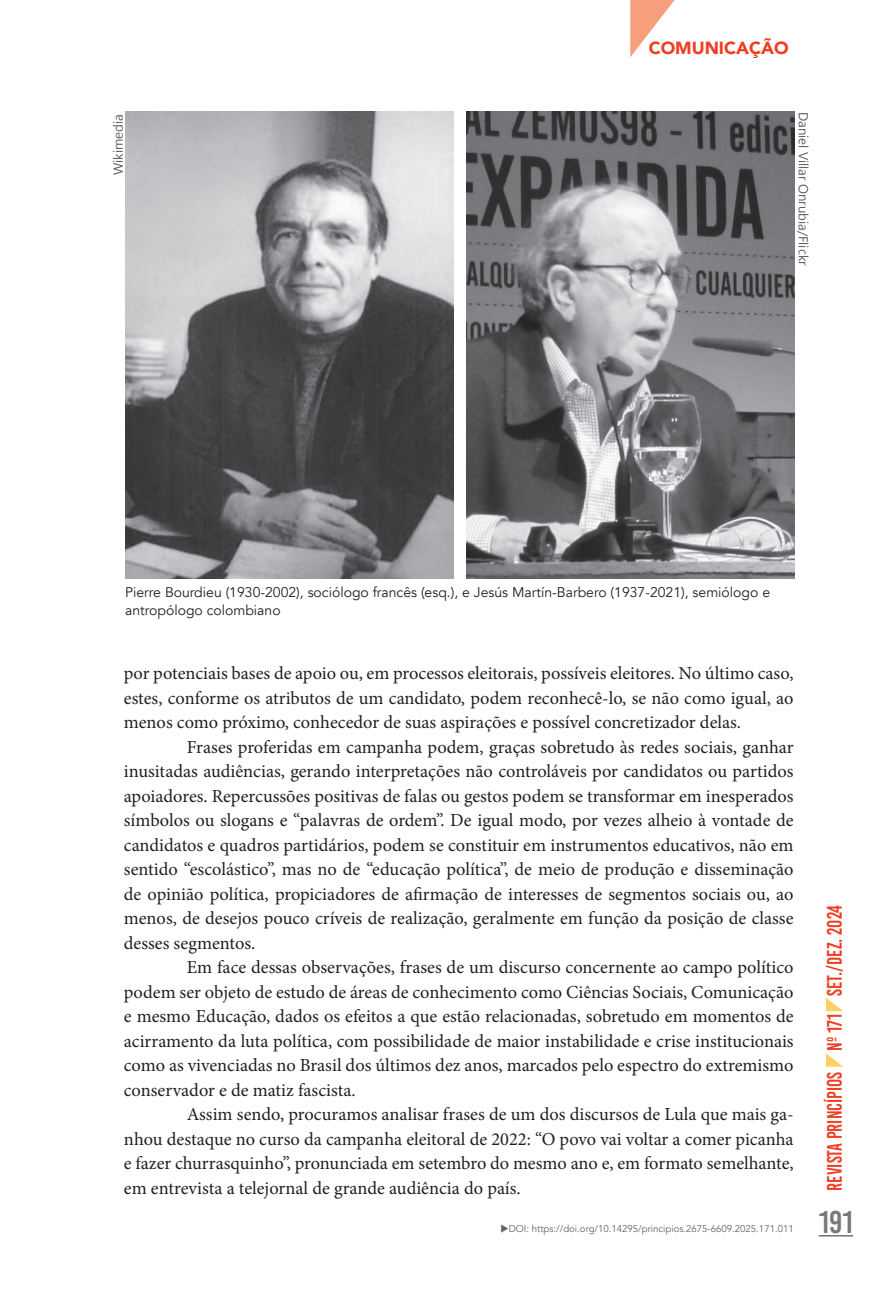
<style>
.page{position:relative;width:893px;height:1290px;background:#fff}
.page>*{position:absolute;margin:0;border:0;box-sizing:border-box;transform-origin:0 0}
.t1{font:31.5px "Bebas Kai";color:#76787b}
.t2{font:21px "Bebas Kai";color:#ef3e22;scale:.9 1}
.t3{font:18.38px/24.5px "Minion Pro";color:#231f20;text-align:justify}
.t4{font:900 17.5px "Avenir";color:#ef3e22}
.t5{font:14px/17.5px "Avenir";color:#231f20}
.t6{font:12.25px "Microsoft Jheng Hei";color:#57585a}
.t7{font:9.8px "Avenir";color:#636366}
</style>
<div class="page">
<hr style="left:819px;top:1235px;width:34px;height:1px;background:#76787b">
<svg style="left:826px;top:1053px;width:17px;height:14px"></svg>
<svg style="left:826px;top:998px;width:17px;height:13px"></svg>
<svg style="left:630px;top:0;width:45px;height:57px"></svg>
<img style="left:125px;top:112px;width:329px;height:466px">
<img style="left:466px;top:112px;width:329px;height:466px">
<p class="t6" style="left:111px;top:175px;width:63px;rotate:-90deg">Wikimedia</p>
<p class="t4" style="left:649px;top:33px;width:141px">COMUNICAÇÃO</p>
<p class="t6" style="left:811px;top:112px;width:155px;rotate:90deg">Daniel Villar Onrubia/Flickr</p>
<p class="t5" style="left:125px;top:584px;width:646px">Pierre Bourdieu (1930-2002), sociólogo francês (esq.), e Jesús Martín-Barbero (1937-2021), semiólogo e antropólogo colombiano</p>
<p class="t3" style="left:124px;top:661px;width:671px">por potenciais bases de apoio ou, em processos eleitorais, possíveis eleitores. No último caso, estes, conforme os atributos de um candidato, podem reconhecê-lo, se não como igual, ao menos como próximo, conhecedor de suas aspirações e possível concretizador delas.</p>
<p class="t3" style="left:124px;top:735px;width:671px;text-indent:63px">Frases proferidas em campanha podem, graças sobretudo às redes sociais, ganhar inusitadas audiências, gerando interpretações não controláveis por candidatos ou partidos apoiadores. Repercussões positivas de falas ou gestos podem se transformar em inesperados símbolos ou slogans e “palavras de ordem”. De igual modo, por vezes alheio à vontade de candidatos e quadros partidários, podem se constituir em instrumentos educativos, não em sentido “escolástico”, mas no de “educação política”, de meio de produção e disseminação de opinião política, propiciadores de afirmação de interesses de segmentos sociais ou, ao menos, de desejos pouco críveis de realização, geralmente em função da posição de classe desses segmentos.</p>
<p class="t3" style="left:124px;top:955px;width:671px;text-indent:63px">Em face dessas observações, frases de um discurso concernente ao campo político podem ser objeto de estudo de áreas de conhecimento como Ciências Sociais, Comunicação e mesmo Educação, dados os efeitos a que estão relacionadas, sobretudo em momentos de acirramento da luta política, com possibilidade de maior instabilidade e crise institucionais como as vivenciadas no Brasil dos últimos dez anos, marcados pelo espectro do extremismo conservador e de matiz fascista.</p>
<p class="t3" style="left:124px;top:1102px;width:671px;text-indent:63px">Assim sendo, procuramos analisar frases de um dos discursos de Lula que mais ga&shy;nhou destaque no curso da campanha eleitoral de 2022: “O povo vai voltar a comer picanha e fazer churrasquinho”, pronunciada em setembro do mesmo ano e, em formato semelhante, em entrevista a telejornal de grande audiência do país.</p>
<p class="t7" style="left:500px;top:1223px;width:295px">◆DOI: https://doi.org/10.14295/principios.2675-6609.2025.171.011</p>
<p class="t2" style="left:823px;top:1191px;width:319px;rotate:-90deg">Revista Princípios nº 171 set./dez. 2024</p>
<h1 class="t1" style="left:819px;top:1205px;width:36px">191</h1>
</div>
